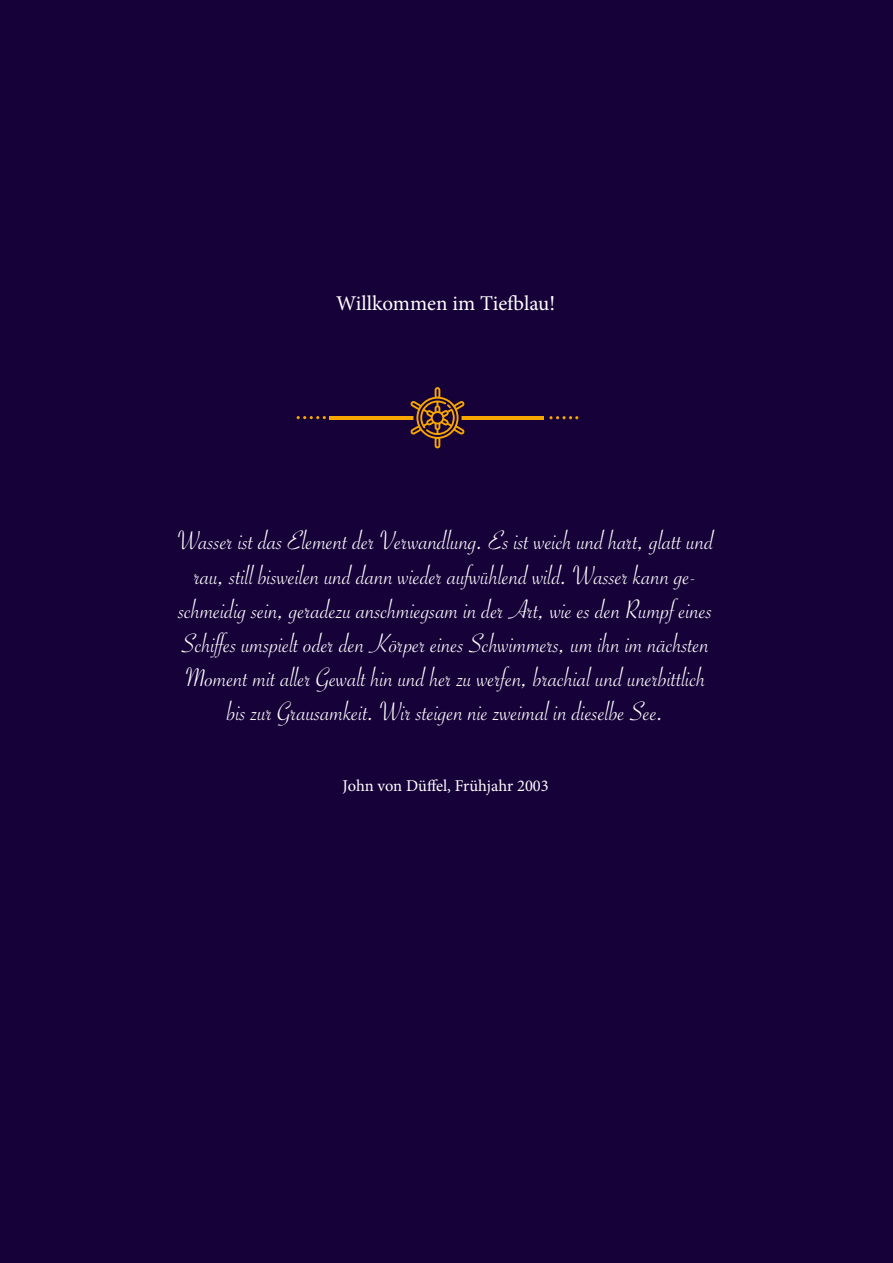
<style>
.page{position:relative;width:893px;height:1263px;background:#160239}
.page>*{position:absolute;margin:0;border:0;box-sizing:border-box;transform-origin:0 0}
.t1{font:28.5px/34.2px "Savoye Let Plain";color:#fff;text-align:center}
.t2{font:21px "Minion Pro";color:#fff}
.t3{font:16.5px "Minion Pro";color:#fff}
</style>
<div class="page">
<svg style="left:297px;top:416px;width:29px;height:3px"></svg>
<svg style="left:549px;top:416px;width:29px;height:3px"></svg>
<hr style="left:329px;top:416px;width:102px;height:3px;background:#f7a600">
<hr style="left:442px;top:416px;width:102px;height:3px;background:#f7a600">
<svg style="left:402px;top:387px;width:71px;height:62px"></svg>
<p class="t2" style="left:336px;top:289px;width:221px">Willkommen im Tiefblau!</p>
<p class="t1" style="left:177px;top:524px;width:538px">Wasser ist das Element der Verwandlung. Es ist weich und hart, glatt und rau, still bisweilen und dann wieder aufwühlend wild. Wasser kann ge&shy;schmeidig sein, geradezu anschmiegsam in der Art, wie es den Rumpf eines Schiffes umspielt oder den Körper eines Schwimmers, um ihn im nächsten Moment mit aller Gewalt hin und her zu werfen, brachial und unerbittlich bis zur Grausamkeit. Wir steigen nie zweimal in dieselbe See.</p>
<p class="t3" style="left:343px;top:774px;width:208px">John von Düffel, Frühjahr 2003</p>
</div>
